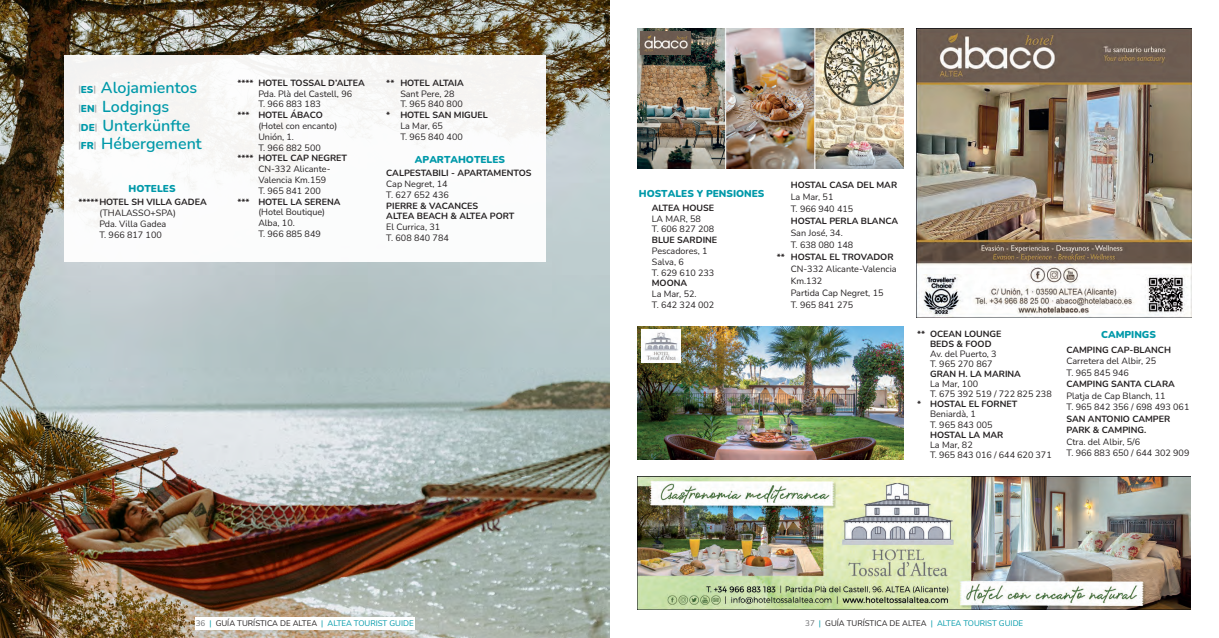
<style>
.page{position:relative;width:1219px;height:638px;background:#fff}
.page>*{position:absolute;margin:0;border:0;box-sizing:border-box;transform-origin:0 0}
.t1{font:600 16px/18.8px "Nunito";color:#0099a9}
.t2{font:900 10px "Nunito";color:#0099a9}
.t3{font:9px/10.8px "Nunito";color:#231f20}
.t4{font:700 9px/10px "Nunito";color:#231f20}
.t5{font:8px "Nunito";color:#231f20}
.s1{font-weight:700;font-size:9px;color:#a8a9ad}
.s2{font-weight:900;font-size:10px}
.s3{color:#6c6d70}
.s4{color:#0099a9}
</style>
<div class="page">
<img style="left:0;top:0;width:609px;height:638px">
<img style="left:637px;top:28px;width:267px;height:141px">
<img style="left:637px;top:326px;width:267px;height:133px">
<img style="left:640px;top:31px;width:50px;height:24px">
<img style="left:641px;top:329px;width:39px;height:34px">
<div style="left:64px;top:55px;width:482px;height:206px;background:#fff"></div>
<div style="left:195px;top:617px;width:220px;height:13px;background:#fff"></div>
<img style="left:638px;top:477px;width:553px;height:132px">
<img style="left:916px;top:28px;width:275px;height:290px">
<h1 class="t1" style="left:78px;top:77px;width:125px"><span class="s1">|</span><span class="s2">ES</span><span class="s1">|</span> Alojamientos <span class="s1">|</span><span class="s2">EN</span><span class="s1">|</span> Lodgings<br><span class="s1">|</span><span class="s2">DE</span><span class="s1">|</span> Unterkünfte <span class="s1">|</span><span class="s2">FR</span><span class="s1">|</span> Hébergement</h1>
<p class="t2" style="left:129px;top:181px;width:49px">HOTELES</p>
<p class="t4" style="left:78px;top:197px;width:130px">*****HOTEL SH VILLA GADEA</p>
<p class="t3" style="left:99px;top:207px;width:78px">(THALASSO+SPA)<br>Pda. Villa Gadea<br>T. 966 817 100</p>
<p class="t4" style="left:237px;top:77px;width:129px">**** HOTEL TOSSAL D’ALTEA</p>
<p class="t3" style="left:258px;top:88px;width:95px">Pda. Plà del Castell, 96<br>T. 966 883 183</p>
<p class="t4" style="left:237px;top:110px;width:87px">*** HOTEL ÁBACO</p>
<p class="t3" style="left:258px;top:120px;width:80px">(Hotel con encanto)<br>Unión, 1.<br>T. 966 882 500</p>
<p class="t4" style="left:237px;top:153px;width:111px">**** HOTEL CAP NEGRET</p>
<p class="t3" style="left:258px;top:163px;width:74px">CN-332 Alicante-<br>Valencia Km.159<br>T. 965 841 200</p>
<p class="t4" style="left:237px;top:196px;width:105px">*** HOTEL LA SERENA</p>
<p class="t3" style="left:258px;top:206px;width:68px">(Hotel Boutique)<br>Alba, 10.<br>T. 966 885 849</p>
<p class="t4" style="left:386px;top:77px;width:79px">** HOTEL ALTAIA</p>
<p class="t3" style="left:400px;top:88px;width:64px">Sant Pere, 28<br>T. 965 840 800</p>
<p class="t4" style="left:386px;top:110px;width:103px">* HOTEL SAN MIGUEL</p>
<p class="t3" style="left:400px;top:120px;width:64px">La Mar, 65<br>T. 965 840 400</p>
<p class="t2" style="left:415px;top:152px;width:92px">APARTAHOTELES</p>
<p class="t4" style="left:386px;top:168px;width:147px">CALPESTABILI - APARTAMENTOS</p>
<p class="t3" style="left:386px;top:178px;width:64px">Cap Negret, 14<br>T. 627 652 436</p>
<p class="t4" style="left:386px;top:200px;width:130px;line-height:10.8px">PIERRE &amp; VACANCES<br>ALTEA BEACH &amp; ALTEA PORT</p>
<p class="t3" style="left:386px;top:221px;width:64px">El Currica, 31<br>T. 608 840 784</p>
<p class="t5" style="left:196px;top:618px;width:220px"><span class="s3">36</span> <span class="s4">|</span> GUÍA TURÍSTICA DE ALTEA <span class="s4">| ALTEA TOURIST GUIDE</span></p>
<p class="t2" style="left:639px;top:186px;width:127px">HOSTALES Y PENSIONES</p>
<p class="t4" style="left:652px;top:202px;width:64px">ALTEA HOUSE</p>
<p class="t3" style="left:652px;top:213px;width:64px">LA MAR, 58<br>T. 606 827 208</p>
<p class="t4" style="left:652px;top:235px;width:67px">BLUE SARDINE</p>
<p class="t3" style="left:652px;top:245px;width:64px">Pescadores, 1<br>Salva, 6<br>T. 629 610 233</p>
<p class="t4" style="left:652px;top:278px;width:37px">MOONA</p>
<p class="t3" style="left:652px;top:288px;width:64px">La Mar, 52.<br>T. 642 324 002</p>
<p class="t4" style="left:791px;top:180px;width:108px">HOSTAL CASA DEL MAR</p>
<p class="t3" style="left:791px;top:191px;width:64px;line-height:12px">La Mar, 51<br>T. 966 940 415</p>
<p class="t4" style="left:791px;top:216px;width:109px">HOSTAL PERLA BLANCA</p>
<p class="t3" style="left:791px;top:227px;width:64px;line-height:12px">San José, 34.<br>T. 638 080 148</p>
<p class="t4" style="left:777px;top:252px;width:118px">** HOSTAL EL TROVADOR</p>
<p class="t3" style="left:791px;top:263px;width:107px;line-height:12px">CN-332 Alicante-Valencia<br>Km.132<br>Partida Cap Negret, 15<br>T. 965 841 275</p>
<p class="t4" style="left:917px;top:329px;width:86px;text-align:center">** OCEAN LOUNGE<br>BEDS &amp; FOOD</p>
<p class="t3" style="left:930px;top:349px;width:68px;line-height:10px">Av. del Puerto, 3<br>T. 965 270 867</p>
<p class="t4" style="left:930px;top:369px;width:92px">GRAN H. LA MARINA</p>
<p class="t3" style="left:930px;top:379px;width:123px;line-height:10px">La Mar, 100<br>T. 675 392 519 / 722 825 238</p>
<p class="t4" style="left:917px;top:399px;width:102px">* HOSTAL EL FORNET</p>
<p class="t3" style="left:930px;top:409px;width:64px;line-height:10px">Beniardà, 1<br>T. 965 843 005</p>
<p class="t4" style="left:930px;top:429px;width:75px">HOSTAL LA MAR</p>
<p class="t3" style="left:930px;top:439px;width:123px;line-height:10px">La Mar, 82<br>T. 965 843 016 / 644 620 371</p>
<p class="t2" style="left:1101px;top:328px;width:56px">CAMPINGS</p>
<p class="t4" style="left:1066px;top:344px;width:106px">CAMPING CAP-BLANCH</p>
<p class="t3" style="left:1066px;top:355px;width:91px;line-height:11.5px">Carretera del Albir, 25<br>T. 965 845 946</p>
<p class="t4" style="left:1066px;top:379px;width:110px">CAMPING SANTA CLARA</p>
<p class="t3" style="left:1066px;top:390px;width:124px;line-height:11.5px">Platja de Cap Blanch, 11<br>T. 965 842 356 / 698 493 061</p>
<p class="t4" style="left:1066px;top:412px;width:105px;line-height:11.5px">SAN ANTONIO CAMPER<br>PARK &amp; CAMPING.</p>
<p class="t3" style="left:1066px;top:436px;width:124px;line-height:11.5px">Ctra. del Albir, 5/6<br>T. 966 883 650 / 644 302 909</p>
<p class="t5" style="left:805px;top:618px;width:220px"><span class="s3">37</span> <span class="s4">|</span> GUÍA TURÍSTICA DE ALTEA <span class="s4">| ALTEA TOURIST GUIDE</span></p>
</div>
